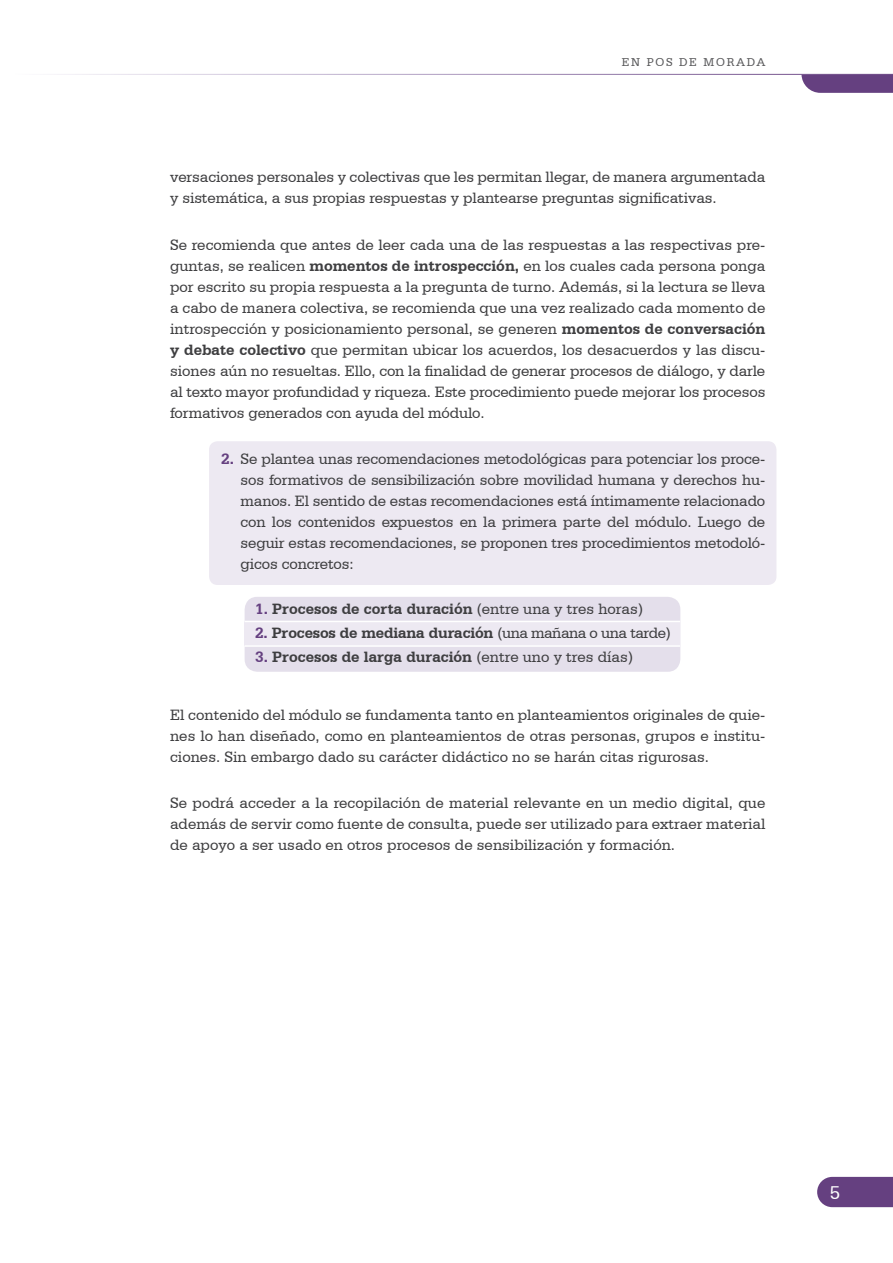
<style>
.page{position:relative;width:893px;height:1263px;background:#fff}
.page>*{position:absolute;margin:0;border:0;box-sizing:border-box;transform-origin:0 0}
.t1{font:19.5px "Serifa BT";color:#fff}
.t2{font:15.75px/21px "Serifa BT";letter-spacing:-.005em;color:#3e3e40;text-align:justify}
.t3{font:700 15.75px "Serifa BT";color:#3e3e40}
.t4{font:12px "Serifa BT";letter-spacing:.14em;color:#58585a}
.s1{font-weight:700}
.s2{font-weight:700;color:#654080}
.s3{color:#654080}
.s4{font-weight:400}
</style>
<div class="page">
<div style="left:817px;top:1177px;width:76px;height:30px;background:#654080"></div>
<svg style="left:801px;top:75px;width:92px;height:18px;background:#6e4b87"></svg>
<div style="left:209px;top:441px;width:567px;height:144px;background:#ede9f2;border-radius:9px"></div>
<div style="left:245px;top:597px;width:435px;height:75px;background:#e4dfeb;border-radius:13px"></div>
<div style="left:245px;top:622px;width:435px;height:24px;background:#ede9f2"></div>
<hr style="left:244px;top:621px;width:436px;height:1px;background:#fff">
<hr style="left:244px;top:645px;width:436px;height:2px;background:#fff">
<p class="t4" style="left:622px;top:55px;width:145px">EN POS DE MORADA</p>
<p class="t2" style="left:170px;top:166px;width:597px">versaciones personales y colectivas que les permitan llegar, de manera argumentada y sistemática, a sus propias respuestas y plantearse preguntas significativas.</p>
<p class="t2" style="left:170px;top:234px;width:597px">Se recomienda que antes de leer cada una de las respuestas a las respectivas pre&shy;guntas, se realicen <span class="s1">momentos de introspección,</span> en los cuales cada persona ponga por escrito su propia respuesta a la pregunta de turno. Además, si la lectura se lleva a cabo de manera colectiva, se recomienda que una vez realizado cada momento de introspección y posicionamiento personal, se generen <span class="s1">momentos de conversación y debate colectivo</span> que permitan ubicar los acuerdos, los desacuerdos y las discu&shy;siones aún no resueltas. Ello, con la finalidad de generar procesos de diálogo, y darle al texto mayor profundidad y riqueza. Este procedimiento puede mejorar los procesos formativos generados con ayuda del módulo.</p>
<p class="t2" style="left:241px;top:448px;width:526px;text-indent:-19px"><span class="s2">2.</span> Se plantea unas recomendaciones metodológicas para potenciar los proce&shy;sos formativos de sensibilización sobre movilidad humana y derechos hu&shy;manos. El sentido de estas recomendaciones está íntimamente relacionado con los contenidos expuestos en la primera parte del módulo. Luego de seguir estas recomendaciones, se proponen tres procedimientos metodoló&shy;gicos concretos:</p>
<p class="t3" style="left:255px;top:599px;width:389px"><span class="s3">1.</span> Procesos de corta duración <span class="s4">(entre una y tres horas)</span></p>
<p class="t3" style="left:255px;top:623px;width:417px"><span class="s3">2.</span> Procesos de mediana duración <span class="s4">(una mañana o una tarde)</span></p>
<p class="t3" style="left:255px;top:647px;width:379px"><span class="s3">3.</span> Procesos de larga duración <span class="s4">(entre uno y tres días)</span></p>
<p class="t2" style="left:170px;top:704px;width:597px">El contenido del módulo se fundamenta tanto en planteamientos originales de quie&shy;nes lo han diseñado, como en planteamientos de otras personas, grupos e institu&shy;ciones. Sin embargo dado su carácter didáctico no se harán citas rigurosas.</p>
<p class="t2" style="left:170px;top:792px;width:597px">Se podrá acceder a la recopilación de material relevante en un medio digital, que además de servir como fuente de consulta, puede ser utilizado para extraer material de apoyo a ser usado en otros procesos de sensibilización y formación.</p>
<p class="t1" style="left:830px;top:1181px;width:12px">5</p>
</div>
